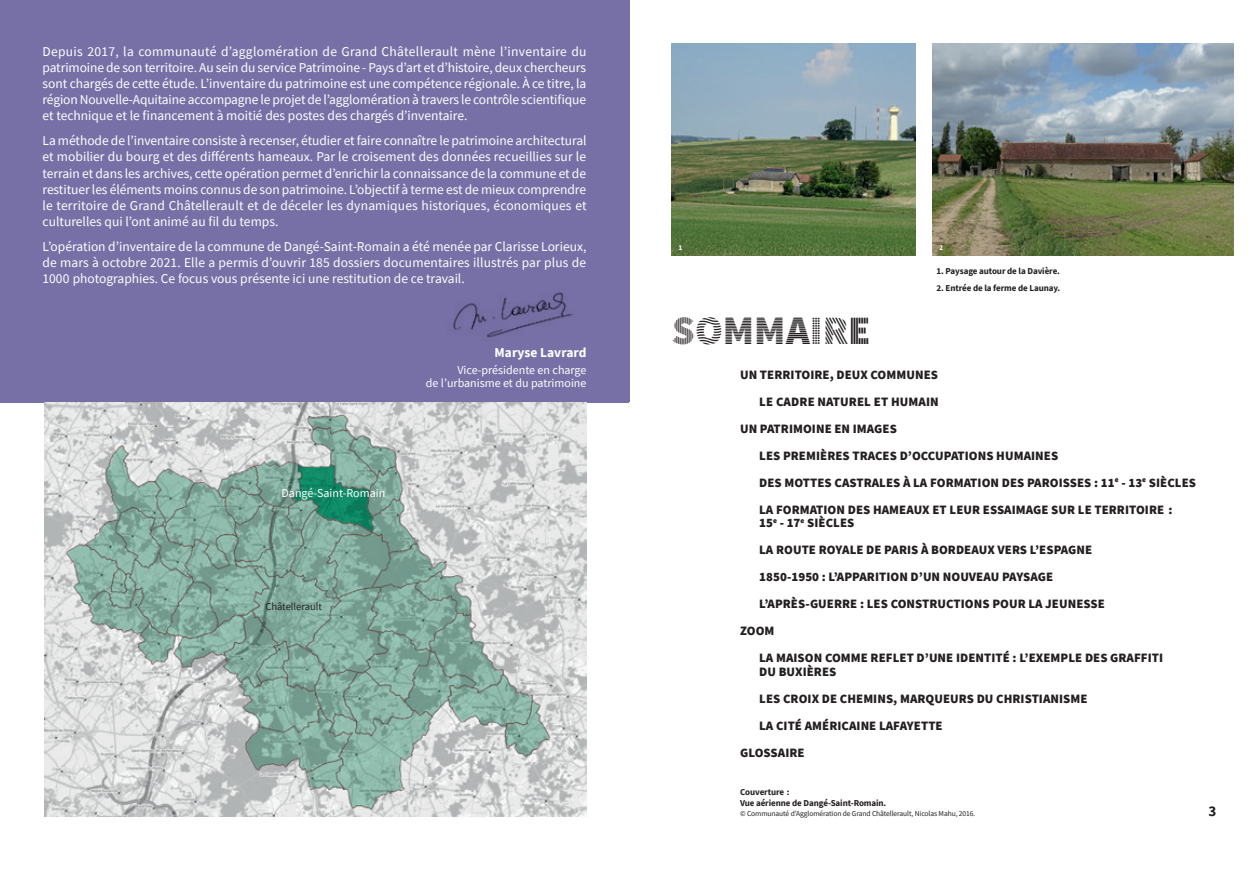
<style>
.page{position:relative;width:1259px;height:893px;background:#fff}
.page>*{position:absolute;margin:0;border:0;box-sizing:border-box;transform-origin:0 0}
.t1{font:40.5px "Source Sans Pro DISPLAY";color:#231f20}
.t2{font:700 15px "Source Sans Pro";color:#231f20}
.t3{font:13.5px/16.2px "Source Sans Pro";color:#fff;text-align:justify}
.t4{font:700 13.5px "Source Sans Pro";color:#fff}
.t5{font:900 12.75px "Source Sans Pro";letter-spacing:.005em;color:#231f20}
.t6{font:12px/13.5px "Source Sans Pro";color:#fff;text-align:right}
.t7{font:10.5px "Source Sans Pro";color:#231f20}
.t8{font:700 9px/10.5px "Source Sans Pro";letter-spacing:-.01em;color:#231f20}
.t9{font:7.5px "Source Sans Pro";letter-spacing:-.01em;color:#231f20}
.t10{font:700 7.5px "Source Sans Pro";color:#fff}
</style>
<div class="page">
<div style="left:0;top:0;width:629px;height:402px;background:#7770a6"></div>
<img style="left:44px;top:402px;width:542px;height:414px">
<img style="left:453px;top:292px;width:120px;height:46px">
<img style="left:671px;top:44px;width:244px;height:212px">
<img style="left:932px;top:43px;width:301px;height:213px">
<p class="t3" style="left:43px;top:43px;width:545px">Depuis 2017, la communauté d’agglomération de Grand Châtellerault mène l’inventaire du patrimoine de son territoire. Au sein du service Patrimoine - Pays d’art et d’histoire, deux chercheurs sont chargés de cette étude. L’inventaire du patrimoine est une compétence régionale. À ce titre, la région Nouvelle-Aquitaine accompagne le projet de l’agglomération à travers le contrôle scientifique et technique et le financement à moitié des postes des chargés d’inventaire.</p>
<p class="t3" style="left:43px;top:132px;width:545px">La méthode de l’inventaire consiste à recenser, étudier et faire connaître le patrimoine architectural et mobilier du bourg et des différents hameaux. Par le croisement des données recueillies sur le terrain et dans les archives, cette opération permet d’enrichir la connaissance de la commune et de restituer les éléments moins connus de son patrimoine. L’objectif à terme est de mieux comprendre le territoire de Grand Châtellerault et de déceler les dynamiques historiques, économiques et culturelles qui l’ont animé au fil du temps.</p>
<p class="t3" style="left:43px;top:238px;width:545px">L’opération d’inventaire de la commune de Dangé-Saint-Romain a été menée par Clarisse Lorieux, de mars à octobre 2021. Elle a permis d’ouvrir 185 dossiers documentaires illustrés par plus de 1000 photographies. Ce focus vous présente ici une restitution de ce travail.</p>
<p class="t6" style="left:281px;top:486px;width:105px">Dangé-Saint-Romain</p>
<p class="t7" style="left:265px;top:600px;width:58px">Châtellerault</p>
<p class="t4" style="left:494px;top:344px;width:93px">Maryse Lavrard</p>
<p class="t6" style="left:426px;top:363px;width:162px">Vice-présidente en charge<br>de l’urbanisme et du patrimoine</p>
<p class="t10" style="left:678px;top:242px;width:5px">1</p>
<p class="t10" style="left:939px;top:242px;width:5px">2</p>
<p class="t8" style="left:936px;top:265px;width:125px">1. Paysage autour de la Davière.</p>
<p class="t8" style="left:936px;top:282px;width:125px">2. Entrée de la ferme de Launay.</p>
<h1 class="t1" style="left:672px;top:309px;width:200px">SOMMAIRE</h1>
<p class="t5" style="left:740px;top:365px;width:199px">UN TERRITOIRE, DEUX COMMUNES</p>
<p class="t5" style="left:759px;top:392px;width:181px">LE CADRE NATUREL ET HUMAIN</p>
<p class="t5" style="left:740px;top:419px;width:158px">UN PATRIMOINE EN IMAGES</p>
<p class="t5" style="left:759px;top:446px;width:300px">LES PREMIÈRES TRACES D’OCCUPATIONS HUMAINES</p>
<p class="t5" style="left:759px;top:473px;width:438px">DES MOTTES CASTRALES À LA FORMATION DES PAROISSES : 11<sup>e</sup> - 13<sup>e</sup> SIÈCLES</p>
<p class="t5" style="left:759px;top:500px;width:415px">LA FORMATION DES HAMEAUX ET LEUR ESSAIMAGE SUR LE TERRITOIRE :</p>
<p class="t5" style="left:759px;top:514px;width:97px">15<sup>e</sup> - 17<sup>e</sup> SIÈCLES</p>
<p class="t5" style="left:759px;top:541px;width:334px">LA ROUTE ROYALE DE PARIS À BORDEAUX VERS L’ESPAGNE</p>
<p class="t5" style="left:759px;top:568px;width:295px">1850-1950 : L’APPARITION D’UN NOUVEAU PAYSAGE</p>
<p class="t5" style="left:759px;top:595px;width:347px">L’APRÈS-GUERRE : LES CONSTRUCTIONS POUR LA JEUNESSE</p>
<p class="t5" style="left:740px;top:622px;width:36px">ZOOM</p>
<p class="t5" style="left:759px;top:649px;width:405px">LA MAISON COMME REFLET D’UNE IDENTITÉ : L’EXEMPLE DES GRAFFITI</p>
<p class="t5" style="left:759px;top:662px;width:79px">DU BUXIÈRES</p>
<p class="t5" style="left:759px;top:690px;width:330px">LES CROIX DE CHEMINS, MARQUEURS DU CHRISTIANISME</p>
<p class="t5" style="left:759px;top:717px;width:185px">LA CITÉ AMÉRICAINE LAFAYETTE</p>
<p class="t5" style="left:740px;top:744px;width:66px">GLOSSAIRE</p>
<p class="t8" style="left:740px;top:787px;width:148px">Couverture :<br>Vue aérienne de Dangé-Saint-Romain.</p>
<p class="t9" style="left:740px;top:809px;width:237px">© Communauté d’Agglomération de Grand Châtellerault, Nicolas Mahu, 2016.</p>
<p class="t2" style="left:1208px;top:801px;width:9px">3</p>
</div>
